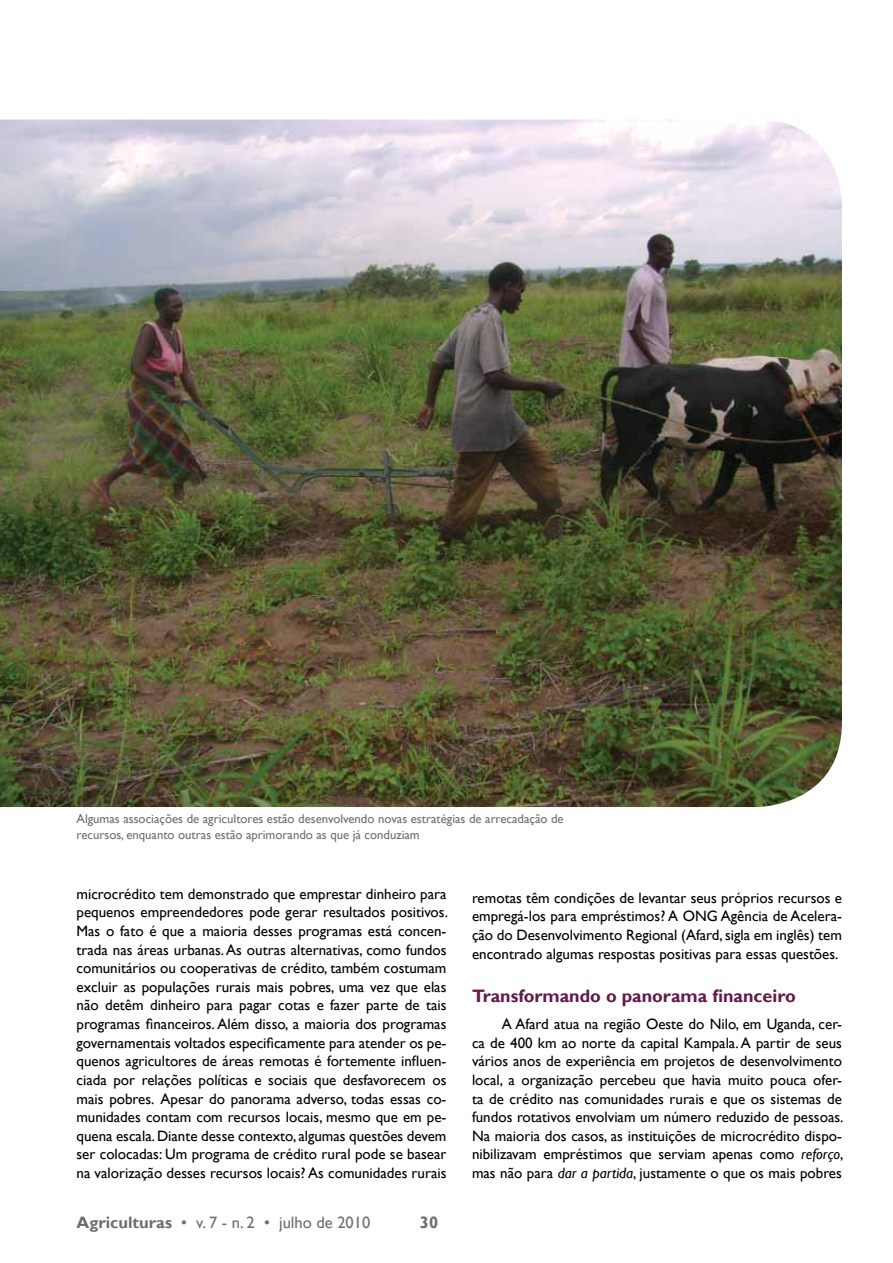
<style>
.page{position:relative;width:893px;height:1263px;background:#fff}
.page>*{position:absolute;margin:0;border:0;box-sizing:border-box;transform-origin:0 0}
.t1{font:700 18px "Gill Sans";color:#621b4b}
.t2{font:16.5px "Gill Sans";color:#6d6e71}
.t3{font:700 16.5px "Gill Sans";color:#6d6e71}
.t4{font:15px/18.6px "Gill Sans";color:#000;text-align:justify}
.t5{font:12.75px/15.3px "Gill Sans";color:#6d6e71}
.s1{font-style:italic}
.s2{font-weight:700}
</style>
<div class="page">
<img style="left:0;top:120px;width:842px;height:687px">
<p class="t5" style="left:77px;top:812px;width:489px">Algumas associações de agricultores estão desenvolvendo novas estratégias de arrecadação de recursos, enquanto outras estão aprimorando as que já conduziam</p>
<p class="t4" style="left:77px;top:885px;width:373px">microcrédito tem demonstrado que emprestar dinheiro para pequenos empreendedores pode gerar resultados positivos.<br>Mas o fato é que a maioria desses programas está concen&shy;trada nas áreas urbanas. As outras alternativas, como fundos comunitários ou cooperativas de crédito, também costumam excluir as populações rurais mais pobres, uma vez que elas não detêm dinheiro para pagar cotas e fazer parte de tais programas financeiros. Além disso, a maioria dos programas governamentais voltados especificamente para atender os pe&shy;quenos agricultores de áreas remotas é fortemente influen&shy;ciada por relações políticas e sociais que desfavorecem os mais pobres. Apesar do panorama adverso, todas essas co&shy;munidades contam com recursos locais, mesmo que em pe&shy;quena escala. Diante desse contexto, algumas questões devem ser colocadas: Um programa de crédito rural pode se basear na valorização desses recursos locais? As comunidades rurais</p>
<p class="t4" style="left:472px;top:889px;width:371px">remotas têm condições de levantar seus próprios recursos e empregá-los para empréstimos? A ONG Agência de Acelera&shy;ção do Desenvolvimento Regional (Afard, sigla em inglês) tem encontrado algumas respostas positivas para essas questões.</p>
<p class="t1" style="left:472px;top:985px;width:325px">Transformando o panorama financeiro</p>
<p class="t4" style="left:472px;top:1015px;width:373px;text-indent:30px">A Afard atua na região Oeste do Nilo, em Uganda, cer&shy;ca de 400 km ao norte da capital Kampala. A partir de seus vários anos de experiência em projetos de desenvolvimento local, a organização percebeu que havia muito pouca ofer&shy;ta de crédito nas comunidades rurais e que os sistemas de fundos rotativos envolviam um número reduzido de pessoas.<br>Na maioria dos casos, as instituições de microcrédito dispo&shy;nibilizavam empréstimos que serviam apenas como <span class="s1">reforço</span>, mas não para <span class="s1">dar a partida</span>, justamente o que os mais pobres</p>
<p class="t2" style="left:77px;top:1212px;width:295px"><span class="s2">Agriculturas</span> • v. 7 - n. 2 • julho de 2010</p>
<p class="t3" style="left:420px;top:1212px;width:20px">30</p>
</div>
